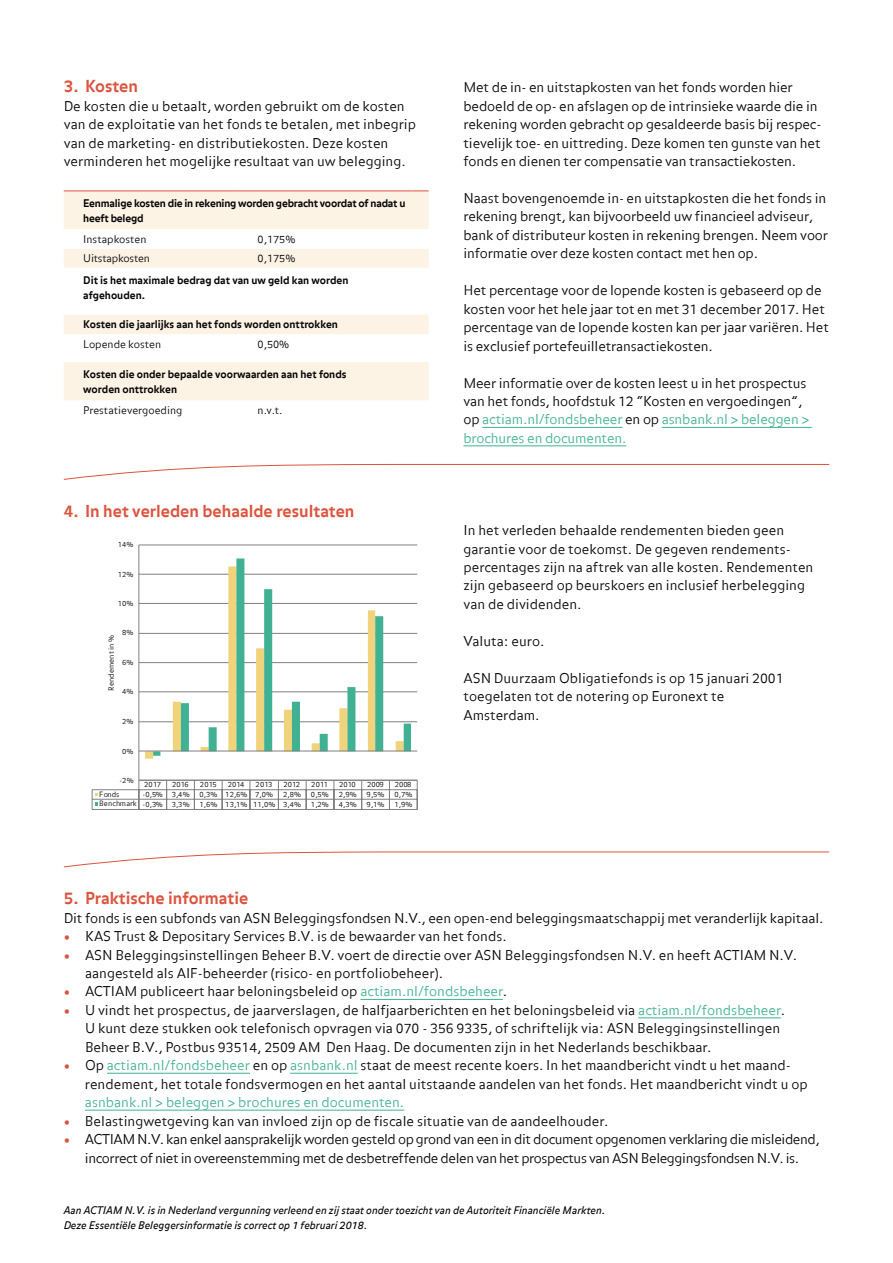
<style>
.page{position:relative;width:893px;height:1263px;background:#fff}
.page>*{position:absolute;margin:0;border:0;box-sizing:border-box;transform-origin:0 0}
.t1{font:700 16.5px "Balance Offc";color:#dc533d}
.t2{font:300 13.5px/18.5px "Balance Offc";letter-spacing:-.005em;color:#000}
.t3{font:300 13.5px/18.5px "Balance Offc";letter-spacing:-.03em;color:#000;text-align:center}
.t4{font:300 13.5px "Balance Offc";color:#40b192}
.t5{font:700 10.5px/15px "Balance Offc";color:#000}
.t6{font:italic 10.5px/15px "Balance Offc";color:#000}
.t7{font:700 10.5px/15px "Balance Offc";letter-spacing:-.02em;color:#000}
.t8{font:300 10.5px "Balance Offc";color:#000}
.t9{font:300 10.5px "Balance Offc";letter-spacing:-.02em;color:#000}
.t10{font:300 7.35px "Balance Offc";letter-spacing:.02em;color:#000}
.s1{color:#40b192}
.s2{font-weight:900;color:#dc533d}
</style>
<div class="page">
<svg style="left:64px;top:314px;width:364px;height:1px"></svg>
<svg style="left:64px;top:315px;width:365px;height:85px"></svg>
<svg style="left:64px;top:191px;width:365px;height:77px"></svg>
<hr style="left:482px;top:427px;width:140px;height:1px;background:#40b192">
<hr style="left:662px;top:427px;width:150px;height:1px;background:#40b192">
<hr style="left:463px;top:445px;width:163px;height:1px;background:#40b192">
<svg style="left:63px;top:464px;width:767px;height:16px"></svg>
<hr style="left:360px;top:999px;width:143px;height:1px;background:#40b192">
<hr style="left:638px;top:1017px;width:143px;height:1px;background:#40b192">
<hr style="left:107px;top:1073px;width:143px;height:1px;background:#40b192">
<hr style="left:290px;top:1073px;width:68px;height:1px;background:#40b192">
<hr style="left:85px;top:1110px;width:319px;height:1px;background:#40b192">
<svg style="left:63px;top:851px;width:767px;height:17px"></svg>
<hr style="left:139px;top:721px;width:278px;height:1px;background:#808080">
<hr style="left:139px;top:691px;width:278px;height:1px;background:#808080">
<hr style="left:139px;top:662px;width:278px;height:1px;background:#808080">
<hr style="left:139px;top:633px;width:278px;height:1px;background:#808080">
<hr style="left:139px;top:603px;width:278px;height:1px;background:#808080">
<hr style="left:139px;top:574px;width:278px;height:1px;background:#808080">
<hr style="left:139px;top:545px;width:278px;height:1px;background:#808080">
<svg style="left:153px;top:558px;width:258px;height:198px"></svg>
<hr style="left:138px;top:545px;width:1px;height:235px;background:#808080">
<hr style="left:139px;top:751px;width:278px;height:1px;background:#808080">
<hr style="left:139px;top:780px;width:278px;height:1px;background:#808080">
<hr style="left:92px;top:789px;width:325px;height:1px;background:#808080">
<hr style="left:92px;top:799px;width:325px;height:1px;background:#808080">
<hr style="left:92px;top:809px;width:325px;height:1px;background:#808080">
<svg style="left:138px;top:780px;width:1px;height:29px"></svg>
<svg style="left:166px;top:781px;width:1px;height:28px"></svg>
<svg style="left:194px;top:781px;width:1px;height:28px"></svg>
<svg style="left:222px;top:781px;width:1px;height:28px"></svg>
<svg style="left:250px;top:781px;width:1px;height:28px"></svg>
<svg style="left:278px;top:781px;width:1px;height:28px"></svg>
<svg style="left:306px;top:781px;width:1px;height:28px"></svg>
<svg style="left:334px;top:781px;width:1px;height:28px"></svg>
<svg style="left:361px;top:781px;width:1px;height:28px"></svg>
<svg style="left:389px;top:781px;width:1px;height:28px"></svg>
<svg style="left:417px;top:780px;width:1px;height:29px"></svg>
<svg style="left:92px;top:790px;width:6px;height:19px"></svg>
<p class="t1" style="left:64px;top:77px;width:76px">3. Kosten</p>
<p class="t2" style="left:64px;top:97px;width:354px">De kosten die u betaalt, worden gebruikt om de kosten van de exploitatie van het fonds te betalen, met inbegrip van de marketing- en distributiekosten. Deze kosten verminderen het mogelijke resultaat van uw belegging.</p>
<p class="t7" style="left:83px;top:196px;width:324px">Eenmalige kosten die in rekening worden gebracht voordat of nadat u heeft belegd</p>
<p class="t8" style="left:83px;top:233px;width:65px">Instapkosten</p>
<p class="t8" style="left:258px;top:233px;width:39px">0,175%</p>
<p class="t9" style="left:83px;top:252px;width:68px">Uitstapkosten</p>
<p class="t8" style="left:258px;top:252px;width:39px">0,175%</p>
<p class="t5" style="left:83px;top:273px;width:267px">Dit is het maximale bedrag dat van uw geld kan worden afgehouden.</p>
<p class="t5" style="left:83px;top:318px;width:256px">Kosten die jaarlijks aan het fonds worden onttrokken</p>
<p class="t8" style="left:83px;top:338px;width:79px">Lopende kosten</p>
<p class="t8" style="left:258px;top:338px;width:33px">0,50%</p>
<p class="t5" style="left:83px;top:367px;width:265px">Kosten die onder bepaalde voorwaarden aan het fonds worden onttrokken</p>
<p class="t8" style="left:83px;top:404px;width:101px">Prestatievergoeding</p>
<p class="t8" style="left:258px;top:404px;width:26px">n.v.t.</p>
<p class="t1" style="left:64px;top:501px;width:292px">4. In het verleden behaalde resultaten</p>
<p class="t10" style="left:118px;top:540px;width:17px">14%</p>
<p class="t10" style="left:118px;top:570px;width:17px">12%</p>
<p class="t10" style="left:118px;top:599px;width:17px">10%</p>
<p class="t10" style="left:107px;top:691px;width:57px;rotate:-90deg">Rendement in %</p>
<p class="t10" style="left:122px;top:628px;width:13px">8%</p>
<p class="t10" style="left:122px;top:658px;width:13px">6%</p>
<p class="t10" style="left:122px;top:687px;width:13px">4%</p>
<p class="t10" style="left:122px;top:717px;width:13px">2%</p>
<p class="t10" style="left:122px;top:747px;width:13px">0%</p>
<p class="t10" style="left:119px;top:776px;width:16px">-2%</p>
<p class="t10" style="left:144px;top:780px;width:18px">2017</p>
<p class="t10" style="left:172px;top:780px;width:18px">2016</p>
<p class="t10" style="left:200px;top:780px;width:18px">2015</p>
<p class="t10" style="left:228px;top:780px;width:18px">2014</p>
<p class="t10" style="left:256px;top:780px;width:18px">2013</p>
<p class="t10" style="left:283px;top:780px;width:18px">2012</p>
<p class="t10" style="left:311px;top:780px;width:18px">2011</p>
<p class="t10" style="left:339px;top:780px;width:18px">2010</p>
<p class="t10" style="left:367px;top:780px;width:18px">2009</p>
<p class="t10" style="left:395px;top:780px;width:18px">2008</p>
<p class="t10" style="left:99px;top:790px;width:22px">Fonds</p>
<p class="t10" style="left:143px;top:790px;width:49px">-0,5% 3,4%</p>
<p class="t10" style="left:200px;top:790px;width:75px">0,3% 12,6% 7,0%</p>
<p class="t10" style="left:283px;top:790px;width:19px">2,8%</p>
<p class="t10" style="left:311px;top:790px;width:19px">0,5%</p>
<p class="t10" style="left:339px;top:790px;width:19px">2,9%</p>
<p class="t10" style="left:367px;top:790px;width:19px">9,5%</p>
<p class="t10" style="left:394px;top:790px;width:19px">0,7%</p>
<p class="t10" style="left:99px;top:800px;width:92px">Benchmark -0,3% 3,3%</p>
<p class="t10" style="left:200px;top:800px;width:103px">1,6% 13,1% 11,0% 3,4%</p>
<p class="t10" style="left:311px;top:800px;width:19px">1,2%</p>
<p class="t10" style="left:339px;top:800px;width:19px">4,3%</p>
<p class="t10" style="left:367px;top:800px;width:19px">9,1%</p>
<p class="t10" style="left:394px;top:800px;width:19px">1,9%</p>
<p class="t2" style="left:463px;top:79px;width:359px">Met de in- en uitstapkosten van het fonds worden hier bedoeld de op- en afslagen op de intrinsieke waarde die in rekening worden gebracht op gesaldeerde basis bij respec&shy;tievelijk toe- en uittreding. Deze komen ten gunste van het fonds en dienen ter compensatie van transactiekosten.</p>
<p class="t2" style="left:463px;top:190px;width:366px">Naast bovengenoemde in- en uitstapkosten die het fonds in rekening brengt, kan bijvoorbeeld uw financieel adviseur, bank of distributeur kosten in rekening brengen. Neem voor informatie over deze kosten contact met hen op.</p>
<p class="t2" style="left:463px;top:282px;width:367px">Het percentage voor de lopende kosten is gebaseerd op de kosten voor het hele jaar tot en met 31 december 2017. Het percentage van de lopende kosten kan per jaar variëren. Het is exclusief portefeuilletransactiekosten.</p>
<p class="t2" style="left:463px;top:374px;width:347px">Meer informatie over de kosten leest u in het prospectus van het fonds, hoofdstuk 12 “Kosten en vergoedingen”, op <span class="s1">actiam.nl/fondsbeheer</span> en op <span class="s1">asnbank.nl &gt; beleggen &gt; brochures en documenten.</span></p>
<p class="t2" style="left:463px;top:522px;width:351px">In het verleden behaalde rendementen bieden geen garantie voor de toekomst. De gegeven rendements&shy;percentages zijn na aftrek van alle kosten. Rendementen zijn gebaseerd op beurskoers en inclusief herbelegging van de dividenden.</p>
<p class="t2" style="left:463px;top:632px;width:82px">Valuta: euro.</p>
<p class="t2" style="left:463px;top:669px;width:322px">ASN Duurzaam Obligatiefonds is op 15 januari 2001 toegelaten tot de notering op Euronext te<br>Amsterdam.</p>
<p class="t1" style="left:64px;top:888px;width:186px">5. Praktische informatie</p>
<p class="t2" style="left:64px;top:909px;width:761px">Dit fonds is een subfonds van ASN Beleggingsfondsen N.V., een open-end beleggingsmaatschappij met veranderlijk kapitaal.</p>
<p class="t2" style="left:64px;top:928px;width:444px"><span class="s2">•</span> KAS Trust &amp; Depositary Services B.V. is de bewaarder van het fonds.</p>
<p class="t2" style="left:85px;top:946px;width:714px;text-indent:-21px"><span class="s2">•</span> ASN Beleggingsinstellingen Beheer B.V. voert de directie over ASN Beleggingsfondsen N.V. en heeft ACTIAM N.V. aangesteld als AIF-beheerder (risico- en portfoliobeheer).</p>
<p class="t2" style="left:64px;top:983px;width:445px"><span class="s2">•</span> ACTIAM publiceert haar beloningsbeleid op <span class="s1">actiam.nl/fondsbeheer</span>.</p>
<p class="t2" style="left:85px;top:1001px;width:702px;text-indent:-21px"><span class="s2">•</span> U vindt het prospectus, de jaarverslagen, de halfjaarberichten en het beloningsbeleid via <span class="s1">actiam.nl/fondsbeheer</span>.<br>U kunt deze stukken ook telefonisch opvragen via 070 - 356 9335, of schriftelijk via: ASN Beleggingsinstellingen<br>Beheer B.V., Postbus 93514, 2509 AM Den Haag. De documenten zijn in het Nederlands beschikbaar.</p>
<p class="t2" style="left:85px;top:1057px;width:724px;text-indent:-21px"><span class="s2">•</span> Op <span class="s1">actiam.nl/fondsbeheer</span> en op <span class="s1">asnbank.nl</span> staat de meest recente koers. In het maandbericht vindt u het maand&shy;rendement, het totale fondsvermogen en het aantal uitstaande aandelen van het fonds. Het maandbericht vindt u op</p>
<p class="t4" style="left:85px;top:1094px;width:321px">asnbank.nl &gt; beleggen &gt; brochures en documenten.</p>
<p class="t2" style="left:64px;top:1112px;width:546px"><span class="s2">•</span> Belastingwetgeving kan van invloed zijn op de fiscale situatie van de aandeelhouder.</p>
<p class="t3" style="left:64px;top:1131px;width:757px"><span class="s2">•</span> ACTIAM N.V. kan enkel aansprakelijk worden gesteld op grond van een in dit document opgenomen verklaring die misleidend, incorrect of niet in overeenstemming met de desbetreffende delen van het prospectus van ASN Beleggingsfondsen N.V. is.</p>
<p class="t6" style="left:64px;top:1204px;width:543px">Aan ACTIAM N.V. is in Nederland vergunning verleend en zij staat onder toezicht van de Autoriteit Financiële Markten.<br>Deze Essentiële Beleggersinformatie is correct op 1 februari 2018.</p>
</div>
